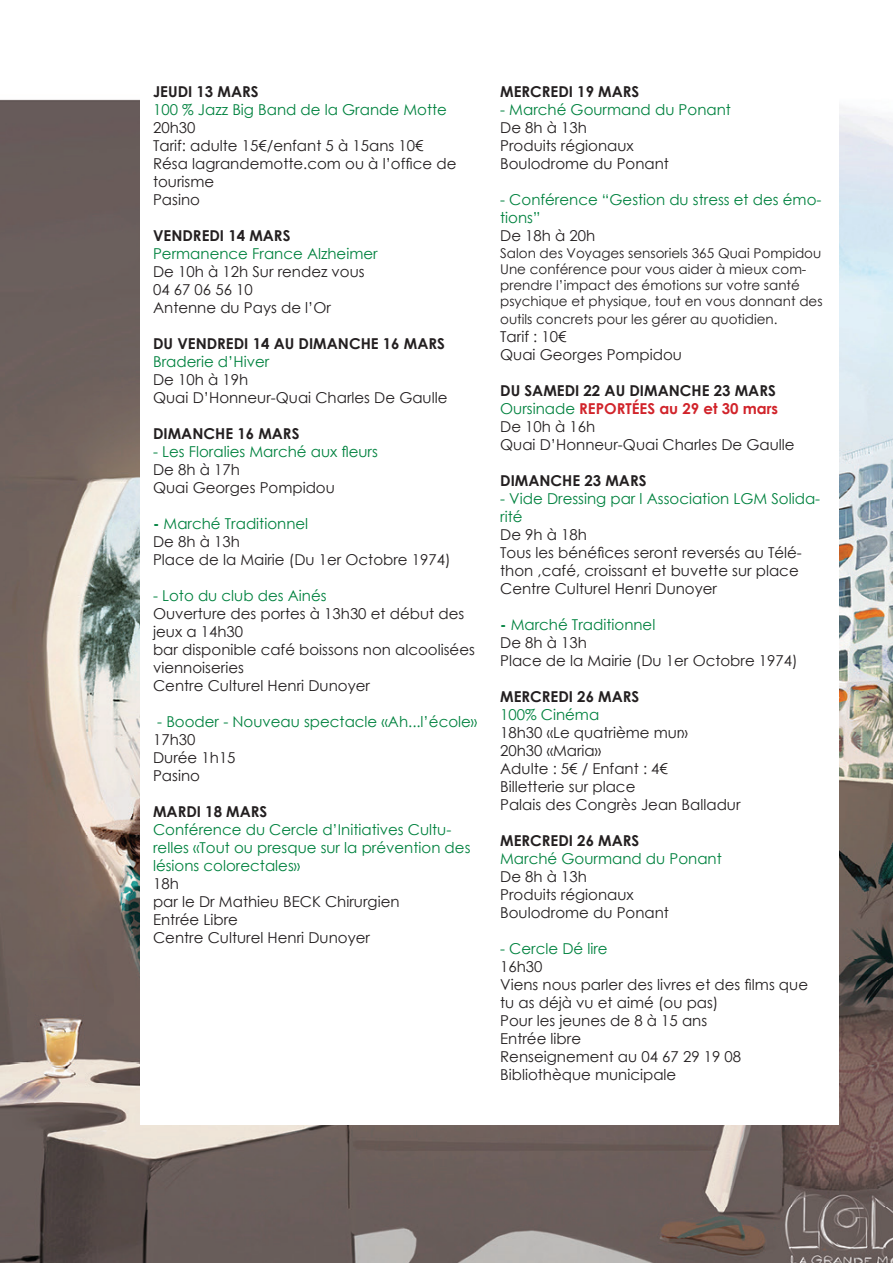
<style>
.page{position:relative;width:893px;height:1263px;background:#fff}
.page>*{position:absolute;margin:0;border:0;box-sizing:border-box;transform-origin:0 0}
.t1{font:15px/18px "Century Gothic";color:#231f20}
.t2{font:15px/18px "Century Gothic";color:#00823f}
.t3{font:700 15px "Century Gothic";color:#231f20}
.t4{font:13.5px/16.2px "Century Gothic";color:#231f20}
.s1{font-weight:700;color:#00823f}
.s2{color:#00823f}
.s3{font-weight:700}
.s4{font-weight:700;color:#d1232a}
</style>
<div class="page">
<img style="left:0;top:99px;width:893px;height:1164px">
<div style="left:140px;top:73px;width:699px;height:1052px;background:#fff"></div>
<p class="t3" style="left:153px;top:81px;width:107px">JEUDI 13 MARS</p>
<p class="t2" style="left:153px;top:101px;width:295px">100 % Jazz Big Band de la Grande Motte</p>
<p class="t1" style="left:153px;top:119px;width:305px">20h30<br>Tarif: adulte 15€/enfant 5 à 15ans 10€<br>Résa lagrandemotte.com ou à l’office de tourisme<br>Pasino</p>
<p class="t3" style="left:153px;top:225px;width:139px">VENDREDI 14 MARS</p>
<p class="t2" style="left:153px;top:245px;width:226px">Permanence France Alzheimer</p>
<p class="t1" style="left:153px;top:263px;width:213px">De 10h à 12h Sur rendez vous<br>04 67 06 56 10<br>Antenne du Pays de l’Or</p>
<p class="t3" style="left:153px;top:333px;width:293px">DU VENDREDI 14 AU DIMANCHE 16 MARS</p>
<p class="t2" style="left:153px;top:353px;width:118px">Braderie d’Hiver</p>
<p class="t1" style="left:153px;top:371px;width:296px">De 10h à 19h<br>Quai D’Honneur-Quai Charles De Gaulle</p>
<p class="t3" style="left:153px;top:423px;width:148px">DIMANCHE 16 MARS</p>
<p class="t2" style="left:153px;top:443px;width:226px">- Les Floralies Marché aux fleurs</p>
<p class="t1" style="left:153px;top:461px;width:183px">De 8h à 17h<br>Quai Georges Pompidou</p>
<p class="t1" style="left:153px;top:515px;width:299px"><span class="s1">-</span> <span class="s2">Marché Traditionnel<br></span>De 8h à 13h<br>Place de la Mairie (Du 1er Octobre 1974)</p>
<p class="t2" style="left:153px;top:587px;width:175px">- Loto du club des Ainés</p>
<p class="t1" style="left:153px;top:605px;width:323px">Ouverture des portes à 13h30 et début des jeux a 14h30<br>bar disponible café boissons non alcoolisées viennoiseries<br>Centre Culturel Henri Dunoyer</p>
<p class="t2" style="left:157px;top:713px;width:322px">- Booder - Nouveau spectacle «Ah...l’école»</p>
<p class="t1" style="left:153px;top:731px;width:84px">17h30<br>Durée 1h15<br>Pasino</p>
<p class="t3" style="left:153px;top:801px;width:116px">MARDI 18 MARS</p>
<p class="t2" style="left:153px;top:821px;width:319px">Conférence du Cercle d’Initiatives Cultu&shy;relles «Tout ou presque sur la prévention des lésions colorectales»</p>
<p class="t1" style="left:153px;top:875px;width:248px">18h<br>par le Dr Mathieu BECK Chirurgien<br>Entrée Libre<br>Centre Culturel Henri Dunoyer</p>
<p class="t3" style="left:500px;top:81px;width:141px">MERCREDI 19 MARS</p>
<p class="t2" style="left:500px;top:101px;width:232px">- Marché Gourmand du Ponant</p>
<p class="t1" style="left:500px;top:119px;width:170px">De 8h à 13h<br>Produits régionaux<br>Boulodrome du Ponant</p>
<p class="t2" style="left:500px;top:191px;width:323px">- Conférence “Gestion du stress et des émo&shy;tions”</p>
<p class="t1" style="left:500px;top:227px;width:97px">De 18h à 20h</p>
<p class="t4" style="left:500px;top:244px;width:324px">Salon des Voyages sensoriels 365 Quai Pompidou Une conférence pour vous aider à mieux com&shy;prendre l’impact des émotions sur votre santé psychique et physique, tout en vous donnant des</p>
<p class="t4" style="left:500px;top:311px;width:279px">outils concrets pour les gérer au quotidien.</p>
<p class="t1" style="left:500px;top:328px;width:183px">Tarif : 10€<br>Quai Georges Pompidou</p>
<p class="t1" style="left:500px;top:382px;width:296px"><span class="s3">DU SAMEDI 22 AU DIMANCHE 23 MARS<br></span><span class="s2">Oursinade</span> <span class="s4">REPORTÉES au 29 et 30 mars<br></span>De 10h à 16h<br>Quai D’Honneur-Quai Charles De Gaulle</p>
<p class="t3" style="left:500px;top:469px;width:148px">DIMANCHE 23 MARS</p>
<p class="t2" style="left:500px;top:490px;width:322px">- Vide Dressing par l Association LGM Solida&shy;rité</p>
<p class="t1" style="left:500px;top:526px;width:303px">De 9h à 18h<br>Tous les bénéfices seront reversés au Télé&shy;thon ,café, croissant et buvette sur place<br>Centre Culturel Henri Dunoyer</p>
<p class="t1" style="left:500px;top:616px;width:299px"><span class="s1">-</span> <span class="s2">Marché Traditionnel<br></span>De 8h à 13h<br>Place de la Mairie (Du 1er Octobre 1974)</p>
<p class="t3" style="left:500px;top:685px;width:141px">MERCREDI 26 MARS</p>
<p class="t2" style="left:500px;top:706px;width:101px">100% Cinéma</p>
<p class="t1" style="left:500px;top:724px;width:242px">18h30 «Le quatrième mur»<br>20h30 «Maria»<br>Adulte : 5€ / Enfant : 4€<br>Billetterie sur place<br>Palais des Congrès Jean Balladur</p>
<p class="t3" style="left:500px;top:829px;width:141px">MERCREDI 26 MARS</p>
<p class="t2" style="left:500px;top:850px;width:223px">Marché Gourmand du Ponant</p>
<p class="t1" style="left:500px;top:868px;width:170px">De 8h à 13h<br>Produits régionaux<br>Boulodrome du Ponant</p>
<p class="t2" style="left:500px;top:940px;width:109px">- Cercle Dé lire</p>
<p class="t1" style="left:500px;top:958px;width:309px">16h30<br>Viens nous parler des livres et des films que tu as déjà vu et aimé (ou pas)<br>Pour les jeunes de 8 à 15 ans<br>Entrée libre<br>Renseignement au 04 67 29 19 08<br>Bibliothèque municipale</p>
</div>
